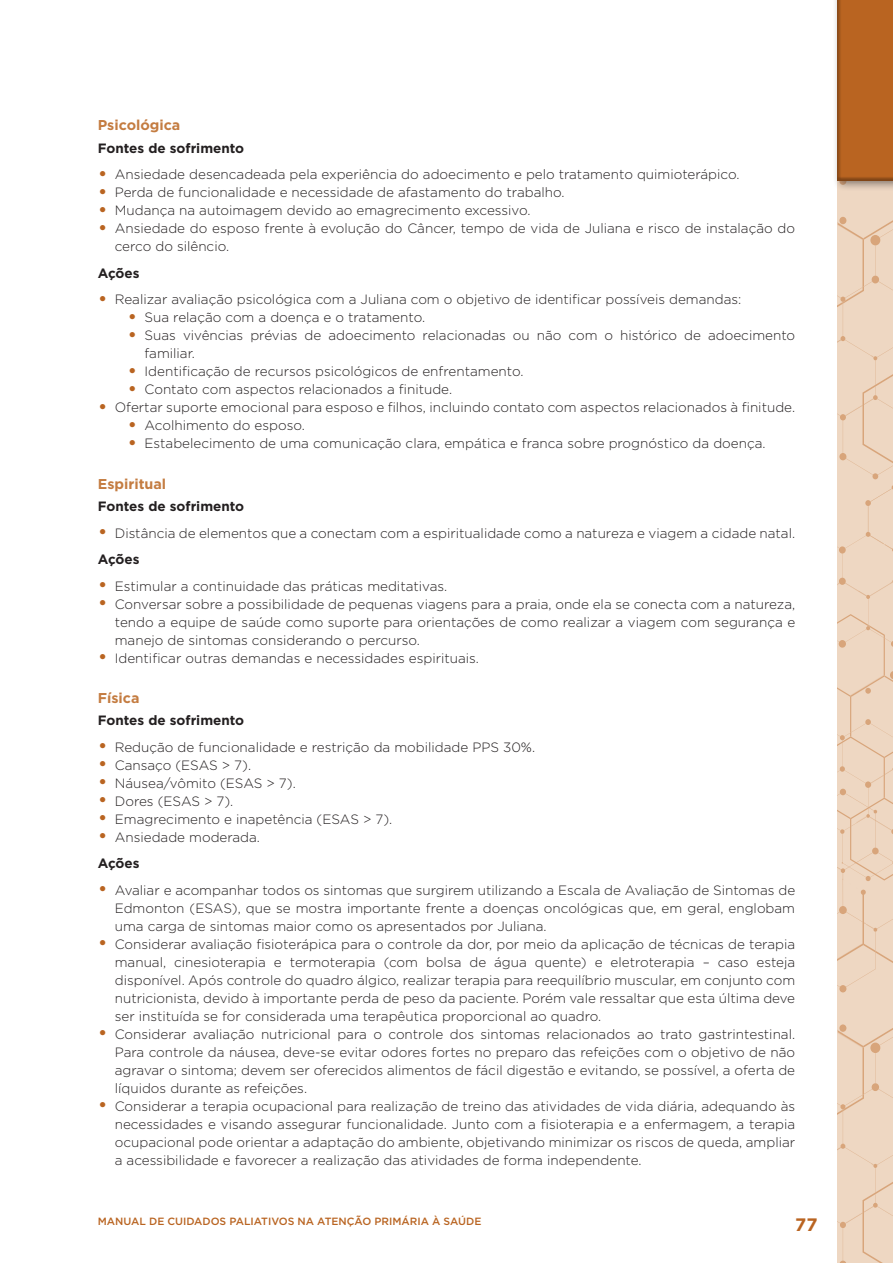
<style>
.page{position:relative;width:893px;height:1263px;background:#fff}
.page>*{position:absolute;margin:0;border:0;box-sizing:border-box;transform-origin:0 0}
.t1{font:700 18px "Gotham";color:#b96421}
.t2{font:700 14.25px "Gotham";color:#c47c41}
.t3{font:300 13.5px/18px "Gotham";color:#231f20;text-align:justify}
.t4{font:700 13.5px "Gotham";color:#231f20}
.t5{font:500 10.5px "Gotham";color:#b96421}
.s1{font-size:21px;color:#b96421}
.s2{font-weight:700}
</style>
<div class="page">
<svg style="left:838px;top:192px;width:55px;height:287px;background:#ecd4be"></svg>
<svg style="left:838px;top:485px;width:55px;height:778px;background:#ecd3bd"></svg>
<div style="left:832px;top:0;width:61px;height:192px;background:#231f20;opacity:.5"></div>
<div style="left:836px;top:0;width:57px;height:182px;background:#231f20;opacity:.35"></div>
<p class="t2" style="left:98px;top:116px;width:84px">Psicológica</p>
<p class="t4" style="left:98px;top:139px;width:148px">Fontes de sofrimento</p>
<p class="t3" style="left:98px;top:165px;width:643px"><span class="s1">•</span> Ansiedade desencadeada pela experiência do adoecimento e pelo tratamento quimioterápico.</p>
<p class="t3" style="left:98px;top:183px;width:468px"><span class="s1">•</span> Perda de funcionalidade e necessidade de afastamento do trabalho.</p>
<p class="t3" style="left:98px;top:201px;width:434px"><span class="s1">•</span> Mudança na autoimagem devido ao emagrecimento excessivo.</p>
<p class="t3" style="left:115px;top:219px;width:682px;text-indent:-17px"><span class="s1">•</span> Ansiedade do esposo frente à evolução do Câncer, tempo de vida de Juliana e risco de instalação do cerco do silêncio.</p>
<p class="t4" style="left:98px;top:264px;width:43px">Ações</p>
<p class="t3" style="left:98px;top:290px;width:645px"><span class="s1">•</span> Realizar avaliação psicológica com a Juliana com o objetivo de identificar possíveis demandas:</p>
<p class="t3" style="left:128px;top:308px;width:299px"><span class="s1">•</span> Sua relação com a doença e o tratamento.</p>
<p class="t3" style="left:145px;top:326px;width:652px;text-indent:-17px"><span class="s1">•</span> Suas vivências prévias de adoecimento relacionadas ou não com o histórico de adoecimento familiar.</p>
<p class="t3" style="left:128px;top:362px;width:397px"><span class="s1">•</span> Identificação de recursos psicológicos de enfrentamento.</p>
<p class="t3" style="left:128px;top:380px;width:326px"><span class="s1">•</span> Contato com aspectos relacionados a finitude.</p>
<p class="t3" style="left:98px;top:398px;width:699px"><span class="s1">•</span> Ofertar suporte emocional para esposo e filhos, incluindo contato com aspectos relacionados à finitude.</p>
<p class="t3" style="left:128px;top:416px;width:179px"><span class="s1">•</span> Acolhimento do esposo.</p>
<p class="t3" style="left:128px;top:434px;width:640px"><span class="s1">•</span> Estabelecimento de uma comunicação clara, empática e franca sobre prognóstico da doença.</p>
<p class="t2" style="left:98px;top:474px;width:70px">Espiritual</p>
<p class="t4" style="left:98px;top:497px;width:148px">Fontes de sofrimento</p>
<p class="t3" style="left:98px;top:519px;width:699px;line-height:26.5px"><span class="s1">•</span> Distância de elementos que a conectam com a espiritualidade como a natureza e viagem a cidade natal.<br><span class="s2">Ações</span></p>
<p class="t3" style="left:98px;top:576px;width:351px"><span class="s1">•</span> Estimular a continuidade das práticas meditativas.</p>
<p class="t3" style="left:115px;top:594px;width:682px;text-indent:-17px"><span class="s1">•</span> Conversar sobre a possibilidade de pequenas viagens para a praia, onde ela se conecta com a natureza, tendo a equipe de saúde como suporte para orientações de como realizar a viagem com segurança e manejo de sintomas considerando o percurso.</p>
<p class="t3" style="left:98px;top:648px;width:383px"><span class="s1">•</span> Identificar outras demandas e necessidades espirituais.</p>
<p class="t2" style="left:98px;top:689px;width:43px">Física</p>
<p class="t4" style="left:98px;top:712px;width:148px">Fontes de sofrimento</p>
<p class="t3" style="left:98px;top:738px;width:439px"><span class="s1">•</span> Redução de funcionalidade e restrição da mobilidade PPS 30%.</p>
<p class="t3" style="left:98px;top:756px;width:155px"><span class="s1">•</span> Cansaço (ESAS &gt; 7).</p>
<p class="t3" style="left:98px;top:774px;width:199px"><span class="s1">•</span> Náusea/vômito (ESAS &gt; 7).</p>
<p class="t3" style="left:98px;top:792px;width:137px"><span class="s1">•</span> Dores (ESAS &gt; 7).</p>
<p class="t3" style="left:98px;top:810px;width:296px"><span class="s1">•</span> Emagrecimento e inapetência (ESAS &gt; 7).</p>
<p class="t3" style="left:98px;top:823px;width:164px;line-height:26.5px"><span class="s1">•</span> Ansiedade moderada.<br><span class="s2">Ações</span></p>
<p class="t3" style="left:115px;top:881px;width:682px;text-indent:-17px"><span class="s1">•</span> Avaliar e acompanhar todos os sintomas que surgirem utilizando a Escala de Avaliação de Sintomas de Edmonton (ESAS), que se mostra importante frente a doenças oncológicas que, em geral, englobam uma carga de sintomas maior como os apresentados por Juliana.</p>
<p class="t3" style="left:115px;top:935px;width:682px;text-indent:-17px"><span class="s1">•</span> Considerar avaliação fisioterápica para o controle da dor, por meio da aplicação de técnicas de terapia manual, cinesioterapia e termoterapia (com bolsa de água quente) e eletroterapia – caso esteja disponível. Após controle do quadro álgico, realizar terapia para reequilíbrio muscular, em conjunto com nutricionista, devido à importante perda de peso da paciente. Porém vale ressaltar que esta última deve ser instituída se for considerada uma terapêutica proporcional ao quadro.</p>
<p class="t3" style="left:115px;top:1025px;width:682px;text-indent:-17px"><span class="s1">•</span> Considerar avaliação nutricional para o controle dos sintomas relacionados ao trato gastrintestinal.<br>Para controle da náusea, deve-se evitar odores fortes no preparo das refeições com o objetivo de não agravar o sintoma; devem ser oferecidos alimentos de fácil digestão e evitando, se possível, a oferta de líquidos durante as refeições.</p>
<p class="t3" style="left:115px;top:1097px;width:682px;text-indent:-17px"><span class="s1">•</span> Considerar a terapia ocupacional para realização de treino das atividades de vida diária, adequando às necessidades e visando assegurar funcionalidade. Junto com a fisioterapia e a enfermagem, a terapia ocupacional pode orientar a adaptação do ambiente, objetivando minimizar os riscos de queda, ampliar a acessibilidade e favorecer a realização das atividades de forma independente.</p>
<p class="t5" style="left:98px;top:1214px;width:385px">MANUAL DE CUIDADOS PALIATIVOS NA ATENÇÃO PRIMÁRIA À SAÚDE</p>
<h1 class="t1" style="left:795px;top:1212px;width:24px">77</h1>
</div>
